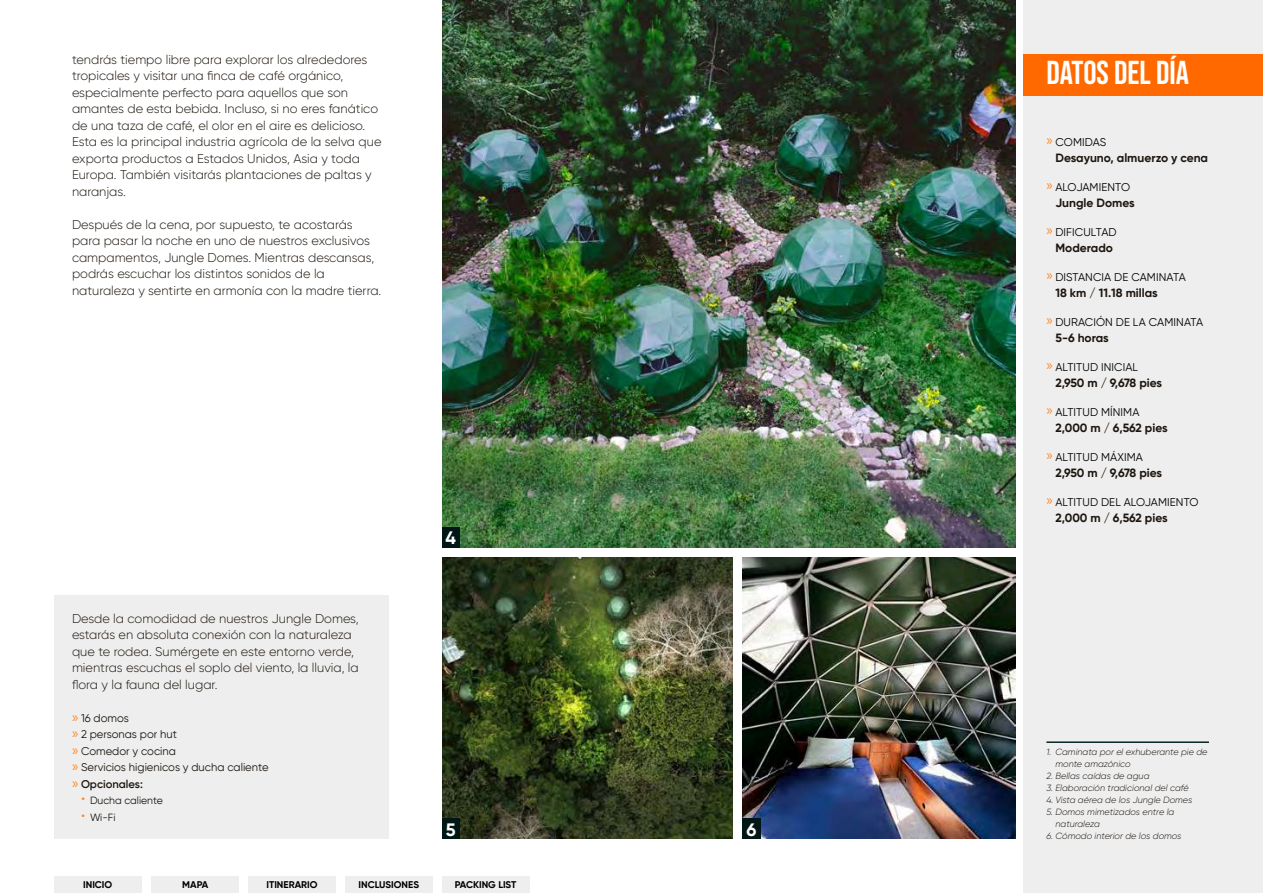
<style>
.page{position:relative;width:1263px;height:893px;background:#fff}
.page>*{position:absolute;margin:0;border:0;box-sizing:border-box;transform-origin:0 0}
.t1{font:33px "Bebas Neue";color:#fff}
.t2{font:700 18px "Gilroy";color:#fff}
.t3{font:300 12.75px/16.5px "Gilroy";color:#1d160f}
.t4{font:700 12px "Gilroy";color:#1d160f}
.t5{font:700 12px "Gilroy";letter-spacing:-.02em;color:#1d160f}
.t6{font:11.25px "Gilroy";letter-spacing:.01em;color:#000}
.t7{font:11.25px/16.5px "Gilroy";color:#1d160f}
.t8{font:10.5px "Gilroy";color:#1d160f}
.t9{font:700 9.75px "Gilroy";color:#000}
.t10{font:italic 300 9px/12px "Gilroy";color:#1d160f}
.s1{font-family:"Myriad Pro";font-size:15px;color:#ff8826}
.s2{font-weight:600}
.s3{font-weight:300;font-size:15px;color:#ff8826}
</style>
<div class="page">
<div style="left:1024px;top:0;width:239px;height:893px;background:#eee"></div>
<div style="left:1024px;top:54px;width:239px;height:42px;background:#ff6900"></div>
<div style="left:54px;top:876px;width:88px;height:17px;background:#eee"></div>
<div style="left:151px;top:876px;width:88px;height:17px;background:#eee"></div>
<div style="left:248px;top:876px;width:88px;height:17px;background:#eee"></div>
<div style="left:345px;top:876px;width:87px;height:17px;background:#eee"></div>
<div style="left:442px;top:876px;width:87px;height:17px;background:#eee"></div>
<hr style="left:1046px;top:741px;width:163px;height:2px;background:#052424">
<div style="left:54px;top:595px;width:335px;height:244px;background:#eee"></div>
<img style="left:442px;top:557px;width:291px;height:282px">
<img style="left:742px;top:557px;width:273px;height:282px">
<img style="left:442px;top:0;width:573px;height:548px">
<div style="left:442px;top:527px;width:18px;height:21px;background:#001716"></div>
<div style="left:442px;top:819px;width:18px;height:20px;background:#001716"></div>
<div style="left:742px;top:819px;width:18px;height:20px;background:#001716"></div>
<p class="t3" style="left:72px;top:51px;width:311px">tendrás tiempo libre para explorar los alrededores tropicales y visitar una finca de café orgánico, especialmente perfecto para aquellos que son amantes de esta bebida. Incluso, si no eres fanático de una taza de café, el olor en el aire es delicioso.<br>Esta es la principal industria agrícola de la selva que exporta productos a Estados Unidos, Asia y toda Europa. También visitarás plantaciones de paltas y naranjas.</p>
<p class="t3" style="left:72px;top:216px;width:311px">Después de la cena, por supuesto, te acostarás para pasar la noche en uno de nuestros exclusivos campamentos, Jungle Domes. Mientras descansas, podrás escuchar los distintos sonidos de la naturaleza y sentirte en armonía con la madre tierra.</p>
<p class="t3" style="left:72px;top:610px;width:288px">Desde la comodidad de nuestros Jungle Domes, estarás en absoluta conexión con la naturaleza que te rodea. Sumérgete en este entorno verde, mientras escuchas el soplo del viento, la lluvia, la flora y la fauna del lugar.</p>
<p class="t7" style="left:72px;top:710px;width:198px"><span class="s1">»</span> 16 domos<br><span class="s1">»</span> 2 personas por hut<br><span class="s1">»</span> Comedor y cocina<br><span class="s1">»</span> Servicios higienicos y ducha caliente <span class="s1">»</span> <span class="s2">Opcionales:</span></p>
<p class="t8" style="left:81px;top:794px;width:83px"><span class="s3">•</span> Ducha caliente</p>
<p class="t8" style="left:81px;top:811px;width:36px"><span class="s3">•</span> Wi-Fi</p>
<h2 class="t2" style="left:446px;top:527px;width:12px">4</h2>
<h2 class="t2" style="left:446px;top:818px;width:11px">5</h2>
<h2 class="t2" style="left:746px;top:818px;width:11px">6</h2>
<p class="t9" style="left:83px;top:879px;width:31px">INICIO</p>
<p class="t9" style="left:182px;top:879px;width:28px">MAPA</p>
<p class="t9" style="left:266px;top:879px;width:53px">ITINERARIO</p>
<p class="t9" style="left:358px;top:879px;width:62px">INCLUSIONES</p>
<p class="t9" style="left:455px;top:879px;width:63px">PACKING LIST</p>
<h1 class="t1" style="left:1046px;top:54px;width:144px">DATOS DEL DÍA</h1>
<p class="t6" style="left:1046px;top:135px;width:61px"><span class="s1">»</span> COMIDAS</p>
<p class="t4" style="left:1055px;top:150px;width:154px">Desayuno, almuerzo y cena</p>
<p class="t6" style="left:1046px;top:180px;width:85px"><span class="s1">»</span> ALOJAMIENTO</p>
<p class="t4" style="left:1055px;top:195px;width:81px">Jungle Domes</p>
<p class="t6" style="left:1046px;top:225px;width:72px"><span class="s1">»</span> DIFICULTAD</p>
<p class="t4" style="left:1055px;top:240px;width:59px">Moderado</p>
<p class="t6" style="left:1046px;top:270px;width:141px"><span class="s1">»</span> DISTANCIA DE CAMINATA</p>
<p class="t4" style="left:1055px;top:285px;width:104px">18 km / 11.18 millas</p>
<p class="t6" style="left:1046px;top:315px;width:158px"><span class="s1">»</span> DURACIÓN DE LA CAMINATA</p>
<p class="t4" style="left:1055px;top:330px;width:55px">5-6 horas</p>
<p class="t6" style="left:1046px;top:360px;width:93px"><span class="s1">»</span> ALTITUD INICIAL</p>
<p class="t5" style="left:1055px;top:375px;width:108px">2,950 m / 9,678 pies</p>
<p class="t6" style="left:1046px;top:405px;width:95px"><span class="s1">»</span> ALTITUD MÍNIMA</p>
<p class="t4" style="left:1055px;top:420px;width:114px">2,000 m / 6,562 pies</p>
<p class="t6" style="left:1046px;top:450px;width:98px"><span class="s1">»</span> ALTITUD MÁXIMA</p>
<p class="t5" style="left:1055px;top:465px;width:108px">2,950 m / 9,678 pies</p>
<p class="t6" style="left:1046px;top:495px;width:153px"><span class="s1">»</span> ALTITUD DEL ALOJAMIENTO</p>
<p class="t4" style="left:1055px;top:510px;width:114px">2,000 m / 6,562 pies</p>
<p class="t10" style="left:1055px;top:746px;width:154px;text-indent:-9px">1. Caminata por el exhuberante pie de monte amazónico</p>
<p class="t10" style="left:1046px;top:770px;width:105px">2. Bellas caídas de agua</p>
<p class="t10" style="left:1046px;top:782px;width:144px">3. Elaboración tradicional del café</p>
<p class="t10" style="left:1046px;top:794px;width:147px">4. Vista aérea de los Jungle Domes</p>
<p class="t10" style="left:1055px;top:806px;width:120px;text-indent:-9px">5. Domos mimetizados entre la naturaleza</p>
<p class="t10" style="left:1046px;top:830px;width:137px">6. Cómodo interior de los domos</p>
</div>
